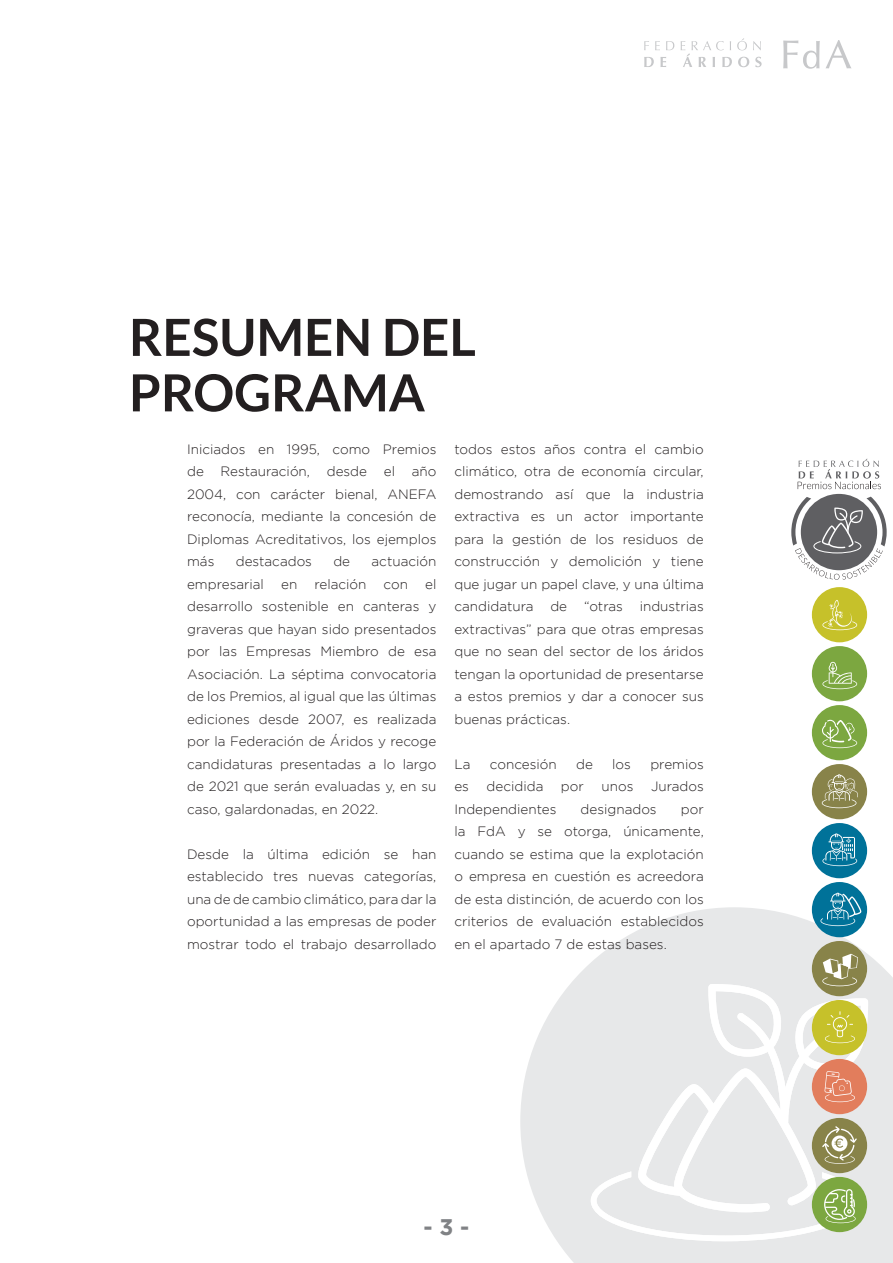
<style>
.page{position:relative;width:893px;height:1263px;background:#fff}
.page>*{position:absolute;margin:0;border:0;box-sizing:border-box;transform-origin:0 0}
.t1{font:700 51.15px/55.5px "Lato";color:#231f20}
.t2{font:700 22.5px "Gotham";color:#808285}
.t3{font:300 13.5px/22.5px "Gotham";color:#231f20;text-align:justify}
</style>
<div class="page">
<svg style="left:520px;top:907px;width:373px;height:356px;fill:#e7e8e9"></svg>
<svg style="left:644px;top:57px;width:10px;height:10px"></svg>
<svg style="left:660px;top:57px;width:6px;height:10px"></svg>
<svg style="left:644px;top:41px;width:5px;height:9px"></svg>
<svg style="left:655px;top:41px;width:5px;height:9px"></svg>
<svg style="left:666px;top:41px;width:8px;height:9px"></svg>
<svg style="left:681px;top:38px;width:81px;height:29px"></svg>
<svg style="left:783px;top:40px;width:68px;height:29px"></svg>
<svg style="left:798px;top:459px;width:83px;height:30px"></svg>
<svg style="left:791px;top:497px;width:96px;height:83px"></svg>
<div style="left:812px;top:646px;width:55px;height:55px;background:#7ca740;border-radius:50%"></div>
<svg style="left:822px;top:662px;width:35px;height:27px"></svg>
<div style="left:812px;top:705px;width:55px;height:55px;background:#7ca740;border-radius:50%"></div>
<svg style="left:822px;top:720px;width:35px;height:28px"></svg>
<div style="left:812px;top:823px;width:55px;height:55px;background:#007299;border-radius:50%"></div>
<svg style="left:822px;top:833px;width:35px;height:33px"></svg>
<div style="left:812px;top:764px;width:55px;height:55px;background:#888349;border-radius:50%"></div>
<svg style="left:822px;top:774px;width:36px;height:34px"></svg>
<div style="left:812px;top:882px;width:55px;height:55px;background:#007299;border-radius:50%"></div>
<svg style="left:820px;top:893px;width:42px;height:33px"></svg>
<div style="left:812px;top:941px;width:55px;height:55px;background:#888349;border-radius:50%"></div>
<div style="left:812px;top:587px;width:55px;height:55px;background:#c6c12a;border-radius:50%"></div>
<svg style="left:822px;top:600px;width:35px;height:30px"></svg>
<svg style="left:591px;top:954px;width:277px;height:287px"></svg>
<h1 class="t1" style="left:129px;top:309px;width:348px">RESUMEN DEL<br>PROGRAMA</h1>
<p class="t3" style="left:187px;top:437px;width:251px">Iniciados en 1995, como Premios de Restauración, desde el año 2004, con carácter bienal, ANEFA reconocía, mediante la concesión de Diplomas Acreditativos, los ejemplos más</p>
<p class="t3" style="left:236px;top:550px;width:78px">destacados</p>
<p class="t3" style="left:333px;top:550px;width:18px">de</p>
<p class="t3" style="left:372px;top:550px;width:66px">actuación</p>
<p class="t3" style="left:187px;top:572px;width:78px">empresarial</p>
<p class="t3" style="left:281px;top:572px;width:18px">en</p>
<p class="t3" style="left:314px;top:572px;width:54px">relación</p>
<p class="t3" style="left:384px;top:572px;width:26px">con</p>
<p class="t3" style="left:187px;top:572px;width:251px;text-indent:238px">el desarrollo sostenible en canteras y graveras que hayan sido presentados por las Empresas Miembro de esa Asociación. La séptima convocatoria de los Premios, al igual que las últimas ediciones desde 2007, es realizada por la Federación de Áridos y recoge candidaturas presentadas a lo largo de 2021 que serán evaluadas y, en su caso, galardonadas, en 2022.</p>
<p class="t3" style="left:187px;top:842px;width:251px">Desde la última edición se han establecido tres nuevas categorías, una de de cambio climático, para dar la oportunidad a las empresas de poder mostrar todo el trabajo desarrollado</p>
<p class="t3" style="left:454px;top:437px;width:251px">todos estos años contra el cambio climático, otra de economía circular, demostrando así que la industria extractiva es un actor importante para la gestión de los residuos de construcción y demolición y tiene que jugar un papel clave, y una última candidatura de “otras industrias extractivas” para que otras empresas que no sean del sector de los áridos tengan la oportunidad de presentarse a estos premios y dar a conocer sus buenas prácticas.</p>
<p class="t3" style="left:454px;top:752px;width:18px">La</p>
<p class="t3" style="left:490px;top:752px;width:68px">concesión</p>
<p class="t3" style="left:576px;top:752px;width:18px">de</p>
<p class="t3" style="left:612px;top:752px;width:20px">los</p>
<p class="t3" style="left:650px;top:752px;width:55px">premios</p>
<p class="t3" style="left:454px;top:775px;width:16px">es</p>
<p class="t3" style="left:487px;top:775px;width:58px">decidida</p>
<p class="t3" style="left:561px;top:775px;width:24px">por</p>
<p class="t3" style="left:601px;top:775px;width:33px">unos</p>
<p class="t3" style="left:651px;top:775px;width:54px">Jurados</p>
<p class="t3" style="left:454px;top:797px;width:104px">Independientes</p>
<p class="t3" style="left:581px;top:797px;width:78px">designados</p>
<p class="t3" style="left:454px;top:797px;width:251px;text-indent:226px">por la FdA y se otorga, únicamente, cuando se estima que la explotación o empresa en cuestión es acreedora de esta distinción, de acuerdo con los criterios de evaluación establecidos en el apartado 7 de estas bases.</p>
<h2 class="t2" style="left:424px;top:1214px;width:47px">- 3 -</h2>
</div>
